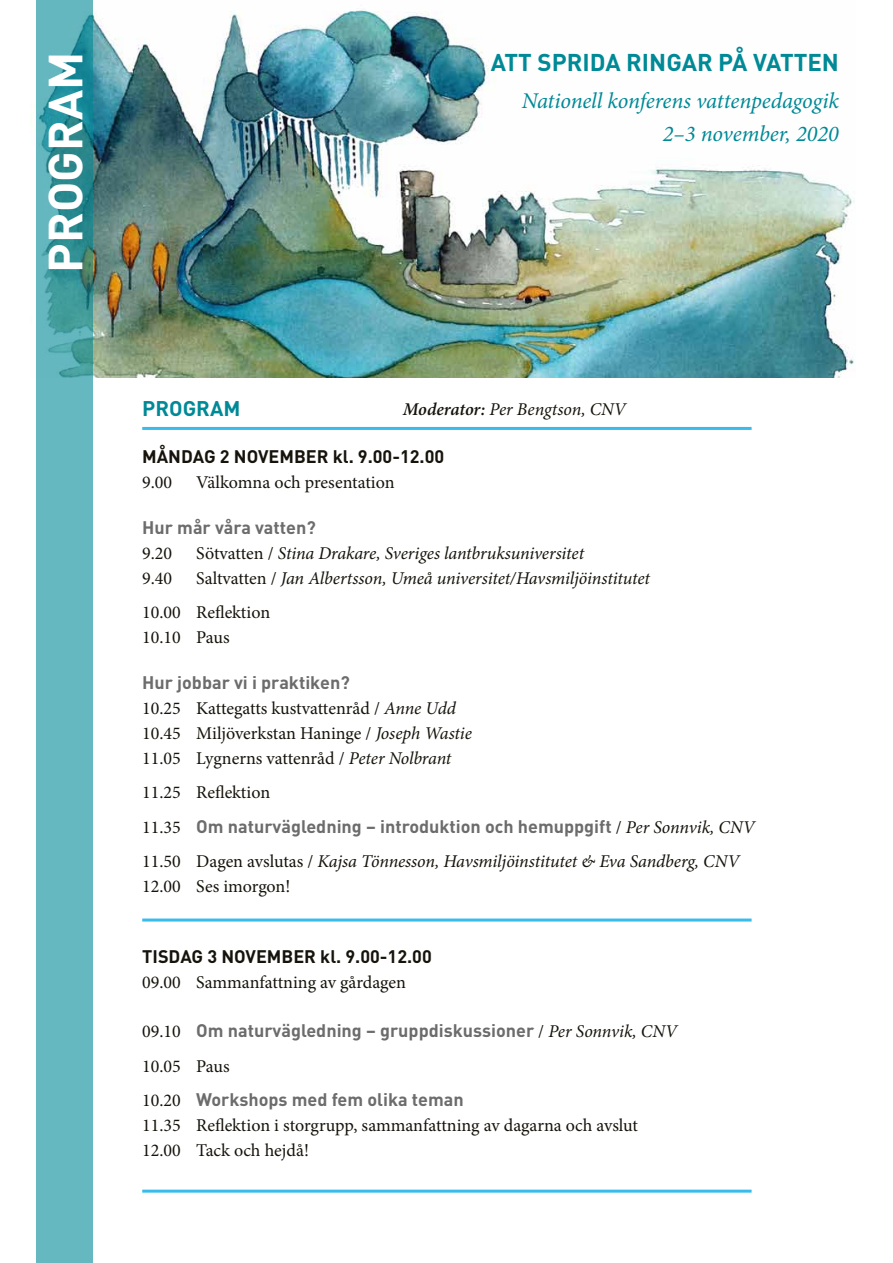
<style>
.page{position:relative;width:893px;height:1263px;background:#fff}
.page>*{position:absolute;margin:0;border:0;box-sizing:border-box;transform-origin:0 0}
.t1{font:700 47.25px "DIN";color:#fff}
.t2{font:700 24px "DIN";color:#008996}
.t3{font:italic 22.5px/33px "Minion Pro";letter-spacing:-.005em;color:#008996;text-align:right}
.t4{font:700 21px "DIN";color:#008996}
.t5{font:18px/24.8px "Minion Pro";color:#15130b}
.t6{font:italic 18px/34.3px "Minion Pro";letter-spacing:-.01em;color:#15130b}
.t7{font:700 18px "DIN";color:#6b6c6b}
.t8{font:700 18px "DIN";color:#15130b}
.s1{font-weight:600}
.s2{font-style:normal}
.s3{font-style:italic}
.s4{font-family:"Minion Pro";font-weight:400;color:#15130b}
.s5{font-family:"Minion Pro";font-weight:400;font-style:italic;color:#15130b}
</style>
<div class="page">
<img style="left:92px;top:0;width:763px;height:377px">
<hr style="left:142px;top:427px;width:610px;height:3px;background:#37bcec">
<hr style="left:142px;top:918px;width:610px;height:3px;background:#37bcec">
<hr style="left:142px;top:1189px;width:610px;height:3px;background:#37bcec">
<svg style="left:36px;top:0;width:56px;height:1263px;background:#5bb0b7"></svg>
<h1 class="t1" style="left:34px;top:273px;width:218px;rotate:-90deg">Program</h1>
<h2 class="t2" style="left:491px;top:47px;width:350px">Att sprida ringar på vatten</h2>
<p class="t3" style="left:522px;top:85px;width:319px">Nationell konferens vattenpedagogik<br>2–3 november, 2020</p>
<p class="t4" style="left:142px;top:394px;width:84px">Program</p>
<p class="t6" style="left:403px;top:392px;width:225px"><span class="s1">Moderator:</span> Per Bengtson, CNV</p>
<p class="t8" style="left:142px;top:445px;width:28px">MÅND</p>
<p class="t8" style="left:193px;top:445px;width:253px">AG 2 NOVEMBER kl. 9.00-12.00</p>
<p class="t5" style="left:142px;top:470px;width:32px">9.00</p>
<p class="t5" style="left:196px;top:470px;width:200px">Välkomna och presentation</p>
<p class="t7" style="left:142px;top:516px;width:175px">Hur mår våra vatten?</p>
<p class="t5" style="left:142px;top:541px;width:32px">9.20</p>
<p class="t6" style="left:196px;top:536px;width:389px"><span class="s2">Sötvatten /</span> Stina Drakare, Sveriges lantbruksuniversitet</p>
<p class="t5" style="left:142px;top:566px;width:32px">9.40</p>
<p class="t6" style="left:142px;top:561px;width:509px;text-indent:54px"><span class="s2">Saltvatten /</span> Jan Albertsson, Umeå universitet/Havsmiljöinstitutet<br><span class="s2">10.00 Reflektion</span></p>
<p class="t5" style="left:142px;top:625px;width:89px">10.10 Paus</p>
<p class="t7" style="left:142px;top:671px;width:209px">Hur jobbar vi i praktiken?</p>
<p class="t5" style="left:142px;top:696px;width:331px">10.25 Kattegatts kustvattenråd / <span class="s3">Anne Udd<br></span>10.45 Miljöverkstan Haninge / <span class="s3">Joseph Wastie<br></span>11.05 Lygnerns vattenråd / <span class="s3">Peter Nolbrant</span></p>
<p class="t5" style="left:142px;top:780px;width:129px">11.25 Reflektion</p>
<p class="t7" style="left:142px;top:814px;width:614px"><span class="s4">11.35</span> Om naturvägledning – introduktion och hemuppgift <span class="s4">/</span> <span class="s5">Per Sonnvik, CNV</span></p>
<p class="t6" style="left:142px;top:849px;width:599px;line-height:24.8px"><span class="s2">11.50 Dagen avslutas /</span> Kajsa Tönnesson, Havsmiljöinstitutet &amp; Eva Sandberg, CNV<br><span class="s2">12.00 Ses imorgon!</span></p>
<p class="t8" style="left:142px;top:944px;width:11px">TISD</p>
<p class="t8" style="left:180px;top:944px;width:253px">AG 3 NOVEMBER kl. 9.00-12.00</p>
<p class="t5" style="left:142px;top:970px;width:265px">09.00 Sammanfattning av gårdagen</p>
<p class="t7" style="left:142px;top:1019px;width:536px"><span class="s4">09.10</span> Om naturvägledning – gruppdiskussioner <span class="s4">/</span> <span class="s5">Per Sonnvik, CNV</span></p>
<p class="t5" style="left:142px;top:1053px;width:89px">10.05 Paus</p>
<p class="t7" style="left:142px;top:1088px;width:323px"><span class="s4">10.20</span> Workshops med fem olika teman</p>
<p class="t5" style="left:142px;top:1113px;width:497px">11.35 Reflektion i storgrupp, sammanfattning av dagarna och avslut<br>12.00 Tack och hejdå!</p>
</div>
